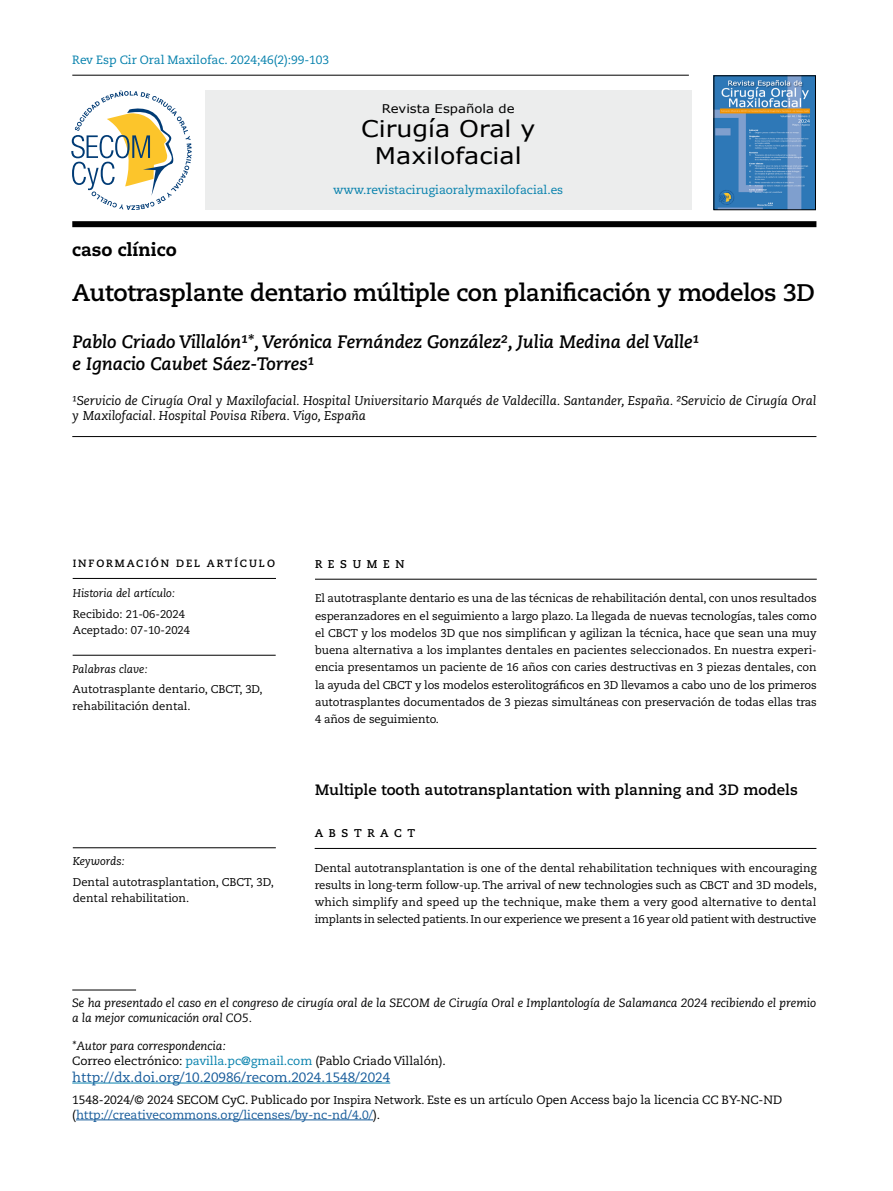
<style>
.page{position:relative;width:893px;height:1191px;background:#fff}
.page>*{position:absolute;margin:0;border:0;box-sizing:border-box;transform-origin:0 0}
.t1{font:700 24px "Caecilia LT Std";letter-spacing:-.015em;color:#000}
.t2{font:22.95px/27px "Verdana";color:#000;text-align:center;scale:1.1 1}
.t3{font:italic 700 18px/21.6px "Caecilia LT Std";letter-spacing:-.005em;color:#000}
.t4{font:800 18px "Caecilia LT Std";color:#000}
.t5{font:700 15px "Caecilia LT Std";color:#000}
.t6{font:13.5px "Caecilia LT Std";color:#165b9a}
.t7{font:italic 12.75px/15px "Caecilia LT Std";color:#000}
.t8{font:12px/15px "Caecilia LT Std";letter-spacing:-.005em;color:#000}
.t9{font:italic 12px/15px "Caecilia LT Std";letter-spacing:-.005em;color:#000}
.t10{font:12px "Caecilia LT Std";letter-spacing:-.005em;color:#0480ac}
.t11{font:12px "Verdana";color:#000;scale:1.1 1}
.t12{font:11.25px/17.2px "Caecilia LT Std";color:#000}
.t13{font:italic 11.25px "Caecilia LT Std";color:#000}
.t14{font:700 11.25px "Caecilia LT Std";letter-spacing:.5em;color:#000}
.t15{font:700 10.5px "Caecilia LT Std";letter-spacing:.18em;color:#000}
.s1{font-style:italic}
.s2{color:#0480ac}
.s3{font-size:11.25px}
.s4{color:#165b9a}
</style>
<div class="page">
<hr style="left:72px;top:75px;width:617px;height:1px;background:#000">
<div style="left:72px;top:221px;width:744px;height:6px;background:#000"></div>
<hr style="left:72px;top:989px;width:64px;height:1px;background:#000">
<hr style="left:72px;top:1082px;width:318px;height:1px;background:#0480ac">
<hr style="left:315px;top:579px;width:502px;height:1px;background:#000">
<hr style="left:76px;top:1119px;width:297px;height:1px;background:#165b9a">
<hr style="left:73px;top:578px;width:203px;height:1px;background:#000">
<hr style="left:73px;top:655px;width:203px;height:1px;background:#000">
<hr style="left:72px;top:436px;width:744px;height:1px;background:#000">
<div style="left:205px;top:91px;width:486px;height:119px;background:#eceded"></div>
<img style="left:716px;top:78px;width:98px;height:130px">
<div style="left:714px;top:76px;width:102px;height:134px;border:1px solid #000"></div>
<svg style="left:71px;top:90px;width:121px;height:120px"></svg>
<hr style="left:73px;top:847px;width:203px;height:1px;background:#000">
<hr style="left:315px;top:848px;width:501px;height:1px;background:#000">
<p class="t10" style="left:72px;top:53px;width:258px">Rev Esp Cir Oral Maxilofac. 2024;46(2):99-103</p>
<p class="t11" style="left:382px;top:100px;width:122px">Revista Española de</p>
<h2 class="t2" style="left:361px;top:115px;width:160px">Cirugía Oral y<br>Maxilofacial</h2>
<p class="t10" style="left:333px;top:183px;width:232px">www.revistacirugiaoralymaxilofacial.es</p>
<h3 class="t4" style="left:72px;top:238px;width:106px">caso clínico</h3>
<h1 class="t1" style="left:72px;top:278px;width:744px">Autotrasplante dentario múltiple con planificación y modelos 3D</h1>
<h3 class="t3" style="left:73px;top:332px;width:628px">Pablo Criado Villalón¹*, Verónica Fernández González², Julia Medina del Valle¹ e Ignacio Caubet Sáez-Torres¹</h3>
<p class="t7" style="left:72px;top:394px;width:746px">¹Servicio de Cirugía Oral y Maxilofacial. Hospital Universitario Marqués de Valdecilla. Santander, España. ²Servicio de Cirugía Oral y Maxilofacial. Hospital Povisa Ribera. Vigo, España</p>
<p class="t15" style="left:73px;top:557px;width:204px">INFORMACIÓN DEL ARTÍCULO</p>
<p class="t13" style="left:73px;top:586px;width:104px">Historia del artículo:</p>
<p class="t12" style="left:73px;top:606px;width:119px;line-height:16.5px">Recibido: 21-06-2024<br>Aceptado: 07-10-2024</p>
<p class="t13" style="left:73px;top:662px;width:76px">Palabras clave:</p>
<p class="t12" style="left:73px;top:681px;width:192px;line-height:16.5px">Autotrasplante dentario, CBCT, 3D, rehabilitación dental.</p>
<p class="t13" style="left:73px;top:855px;width:53px">Keywords:</p>
<p class="t12" style="left:73px;top:874px;width:203px;line-height:16.5px">Dental autotrasplantation, CBCT, 3D, dental rehabilitation.</p>
<p class="t14" style="left:315px;top:557px;width:91px">RESUMEN</p>
<p class="t12" style="left:315px;top:590px;width:503px;text-align:justify">El autotrasplante dentario es una de las técnicas de rehabilitación dental, con unos resultados esperanzadores en el seguimiento a largo plazo. La llegada de nuevas tecnologías, tales como el CBCT y los modelos 3D que nos simplifican y agilizan la técnica, hace que sean una muy buena alternativa a los implantes dentales en pacientes seleccionados. En nuestra experi&shy;encia presentamos un paciente de 16 años con caries destructivas en 3 piezas dentales, con la ayuda del CBCT y los modelos esterolitográficos en 3D llevamos a cabo uno de los primeros autotrasplantes documentados de 3 piezas simultáneas con preservación de todas ellas tras 4 años de seguimiento.</p>
<h3 class="t5" style="left:315px;top:781px;width:484px">Multiple tooth autotransplantation with planning and 3D models</h3>
<p class="t14" style="left:315px;top:826px;width:102px">ABSTRACT</p>
<p class="t12" style="left:315px;top:859px;width:504px;text-align:justify">Dental autotransplantation is one of the dental rehabilitation techniques with encouraging results in long-term follow-up. The arrival of new technologies such as CBCT and 3D models, which simplify and speed up the technique, make them a very good alternative to dental implants in selected patients. In our experience we present a 16 year old patient with destructive</p>
<p class="t9" style="left:72px;top:996px;width:745px">Se ha presentado el caso en el congreso de cirugía oral de la SECOM de Cirugía Oral e Implantología de Salamanca 2024 recibiendo el premio a la mejor comunicación oral CO5.</p>
<p class="t8" style="left:72px;top:1038px;width:375px"><span class="s1">*Autor para correspondencia:<br></span>Correo electrónico: <span class="s2">pavilla.pc@gmail.com</span> (Pablo Criado Villalón).</p>
<p class="t6" style="left:72px;top:1069px;width:319px">http://dx.doi.org/10.20986/recom.2024.1548/2024</p>
<p class="t8" style="left:72px;top:1092px;width:711px">1548-2024/© 2024 SECOM CyC. Publicado por <span class="s3">Inspira Network.</span> Este es un artículo Open Access bajo la licencia CC BY-NC-ND (<span class="s4">http://creativecommons.org/licenses/by-nc-nd/4.0/</span>).</p>
</div>
